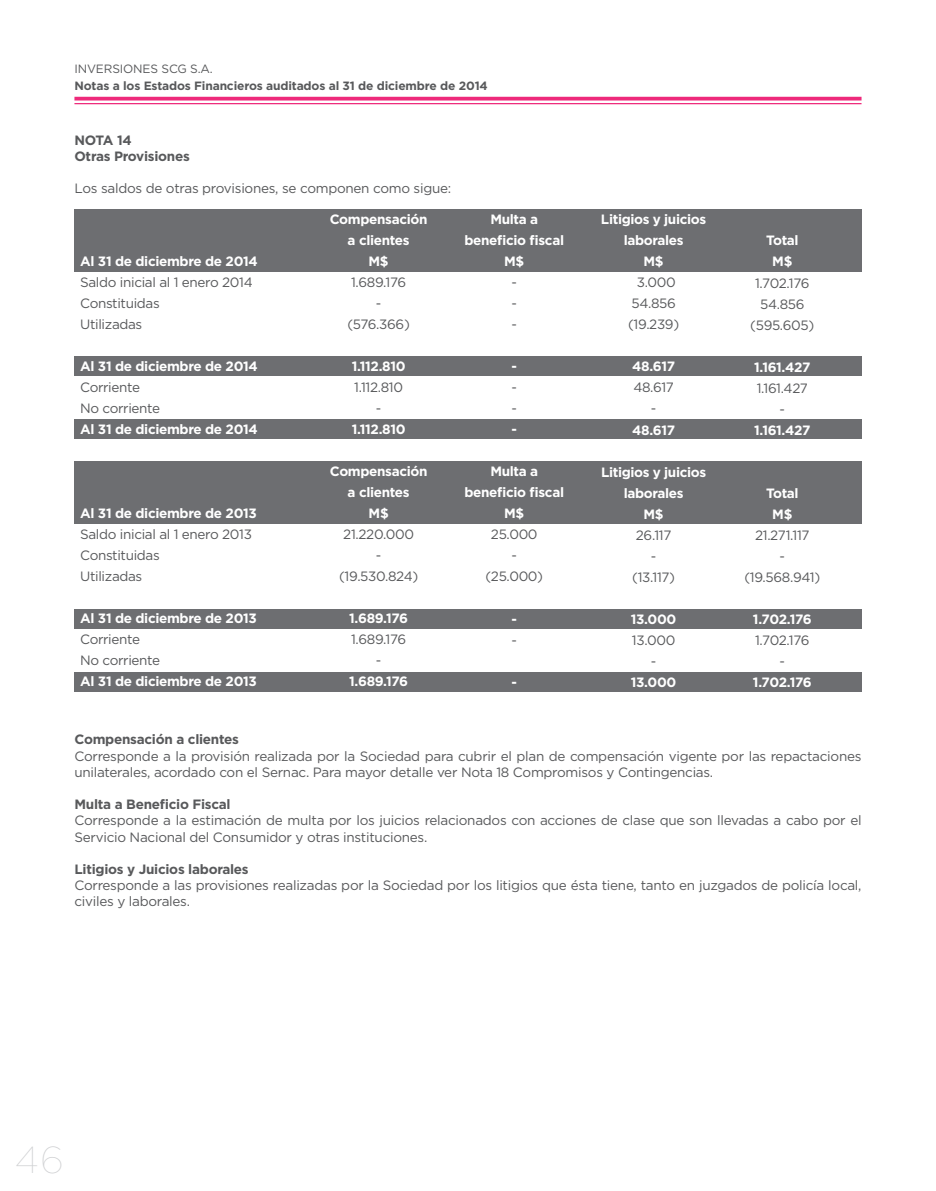
<style>
.page{position:relative;width:936px;height:1191px;background:#fff}
.page>*{position:absolute;margin:0;border:0;box-sizing:border-box;transform-origin:0 0}
.t1{font:100 37.5px "Gotham";color:#cfd0d2}
.t2{font:13.5px/21px "Gotham";letter-spacing:-.02em;color:#58595b;text-align:center}
.t3{font:700 13.5px/21px "Gotham";letter-spacing:-.025em;color:#fff;text-align:center}
.t4{font:700 13.5px/16.2px "Gotham";letter-spacing:-.02em;color:#58595b}
.t5{font:700 12px "Gotham";letter-spacing:-.015em;color:#58595b}
.t6{font:12px "Gotham";letter-spacing:-.015em;color:#58595b}
.s1{font-weight:400;color:#58595b}
</style>
<div class="page">
<hr style="left:74px;top:97px;width:787px;height:3px;background:#ee2a7b">
<hr style="left:74px;top:103px;width:787px;height:1px;background:#ee2a7b">
<div style="left:74px;top:209px;width:787px;height:63px;background:#6d6e71"></div>
<div style="left:74px;top:461px;width:787px;height:63px;background:#6d6e71"></div>
<div style="left:74px;top:355px;width:787px;height:20px;background:#6d6e71"></div>
<div style="left:74px;top:419px;width:787px;height:20px;background:#6d6e71"></div>
<div style="left:74px;top:608px;width:787px;height:20px;background:#6d6e71"></div>
<div style="left:74px;top:672px;width:787px;height:19px;background:#6d6e71"></div>
<p class="t6" style="left:74px;top:61px;width:140px">INVERSIONES SCG S.A.</p>
<p class="t5" style="left:74px;top:78px;width:415px">Notas a los Estados Financieros auditados al 31 de diciembre de 2014</p>
<p class="t4" style="left:74px;top:132px;width:117px">NOTA 14<br>Otras Provisiones</p>
<p class="t2" style="left:74px;top:178px;width:378px">Los saldos de otras provisiones, se componen como sigue:</p>
<p class="t3" style="left:80px;top:251px;width:179px">Al 31 de diciembre de 2014</p>
<p class="t2" style="left:80px;top:271px;width:174px;text-align:left">Saldo inicial al 1 enero 2014<br>Constituidas<br>Utilizadas</p>
<p class="t3" style="left:80px;top:356px;width:179px">Al 31 de diciembre de 2014</p>
<p class="t2" style="left:80px;top:376px;width:81px;text-align:left">Corriente<br>No corriente</p>
<p class="t3" style="left:80px;top:419px;width:179px">Al 31 de diciembre de 2014</p>
<p class="t3" style="left:80px;top:503px;width:178px">Al 31 de diciembre de 2013</p>
<p class="t2" style="left:80px;top:524px;width:173px;text-align:left">Saldo inicial al 1 enero 2013<br>Constituidas<br>Utilizadas</p>
<p class="t3" style="left:80px;top:608px;width:178px">Al 31 de diciembre de 2013</p>
<p class="t2" style="left:80px;top:629px;width:81px;text-align:left">Corriente<br>No corriente</p>
<p class="t3" style="left:80px;top:671px;width:178px">Al 31 de diciembre de 2013</p>
<p class="t3" style="left:330px;top:209px;width:99px">Compensación a clientes<br>M$</p>
<p class="t2" style="left:347px;top:272px;width:64px">1.689.176 - (576.366)</p>
<p class="t3" style="left:351px;top:356px;width:55px">1.112.810</p>
<p class="t2" style="left:354px;top:377px;width:50px">1.112.810 -</p>
<p class="t3" style="left:351px;top:419px;width:55px">1.112.810</p>
<p class="t3" style="left:330px;top:461px;width:99px">Compensación a clientes<br>M$</p>
<p class="t2" style="left:339px;top:524px;width:81px">21.220.000 - (19.530.824)</p>
<p class="t3" style="left:349px;top:608px;width:60px">1.689.176</p>
<p class="t2" style="left:351px;top:629px;width:57px">1.689.176 -</p>
<p class="t3" style="left:349px;top:671px;width:60px">1.689.176</p>
<p class="t3" style="left:464px;top:209px;width:101px">Multa a beneficio fiscal<br>M$</p>
<p class="t2" style="left:511px;top:272px;width:7px;text-align:justify">- - -</p>
<p class="t3" style="left:511px;top:356px;width:7px">-</p>
<p class="t2" style="left:511px;top:377px;width:7px;text-align:left">- -</p>
<p class="t3" style="left:511px;top:419px;width:7px">-</p>
<p class="t3" style="left:464px;top:461px;width:101px">Multa a beneficio fiscal<br>M$</p>
<p class="t2" style="left:485px;top:524px;width:59px">25.000<br>- (25.000)</p>
<p class="t3" style="left:511px;top:608px;width:7px">-</p>
<p class="t2" style="left:511px;top:629px;width:7px">-</p>
<p class="t3" style="left:511px;top:671px;width:7px">-</p>
<p class="t3" style="left:601px;top:209px;width:107px">Litigios y juicios laborales<br>M$<br>1<span class="s1">3.000<br>54.856<br>(19.239)</span></p>
<p class="t3" style="left:632px;top:356px;width:44px">48.617</p>
<p class="t2" style="left:633px;top:377px;width:42px">48.617 -</p>
<p class="t3" style="left:632px;top:419px;width:44px">48.617</p>
<p class="t3" style="left:601px;top:461px;width:107px">Litigios y juicios laborales<br>M$</p>
<p class="t2" style="left:632px;top:524px;width:44px">26.117 - (13.117)</p>
<p class="t3" style="left:630px;top:608px;width:47px">13.000</p>
<p class="t2" style="left:632px;top:629px;width:45px">13.000 -</p>
<p class="t3" style="left:630px;top:671px;width:47px">13.000</p>
<p class="t3" style="left:766px;top:230px;width:34px">Total<br>M$</p>
<p class="t2" style="left:750px;top:272px;width:66px">1.702.176<br>54.856 (595.605)</p>
<p class="t3" style="left:754px;top:356px;width:58px">1.161.427</p>
<p class="t2" style="left:756px;top:377px;width:53px">1.161.427 -</p>
<p class="t3" style="left:754px;top:419px;width:58px">1.161.427</p>
<p class="t3" style="left:766px;top:482px;width:34px">Total<br>M$</p>
<p class="t2" style="left:744px;top:524px;width:77px">21.271.117<br>- (19.568.941)</p>
<p class="t3" style="left:753px;top:608px;width:60px">1.702.176</p>
<p class="t2" style="left:755px;top:629px;width:56px">1.702.176 -</p>
<p class="t3" style="left:753px;top:671px;width:60px">1.702.176</p>
<p class="t4" style="left:74px;top:731px;width:166px">Compensación a clientes</p>
<p class="t2" style="left:74px;top:747px;width:788px;line-height:16.2px;text-align:left">Corresponde a la provisión realizada por la Sociedad para cubrir el plan de compensación vigente por las repactaciones unilaterales, acordado con el Sernac. Para mayor detalle ver Nota 18 Compromisos y Contingencias.</p>
<p class="t4" style="left:74px;top:796px;width:158px">Multa a Beneficio Fiscal</p>
<p class="t2" style="left:74px;top:812px;width:788px;line-height:16.2px;text-align:left">Corresponde a la estimación de multa por los juicios relacionados con acciones de clase que son llevadas a cabo por el<br>Servicio Nacional del Consumidor y otras instituciones.</p>
<p class="t4" style="left:74px;top:861px;width:176px">Litigios y Juicios laborales</p>
<p class="t2" style="left:74px;top:877px;width:788px;line-height:16.2px;text-align:left">Corresponde a las provisiones realizadas por la Sociedad por los litigios que ésta tiene, tanto en juzgados de policía local, civiles y laborales.</p>
<h1 class="t1" style="left:15px;top:1136px;width:50px">46</h1>
</div>
